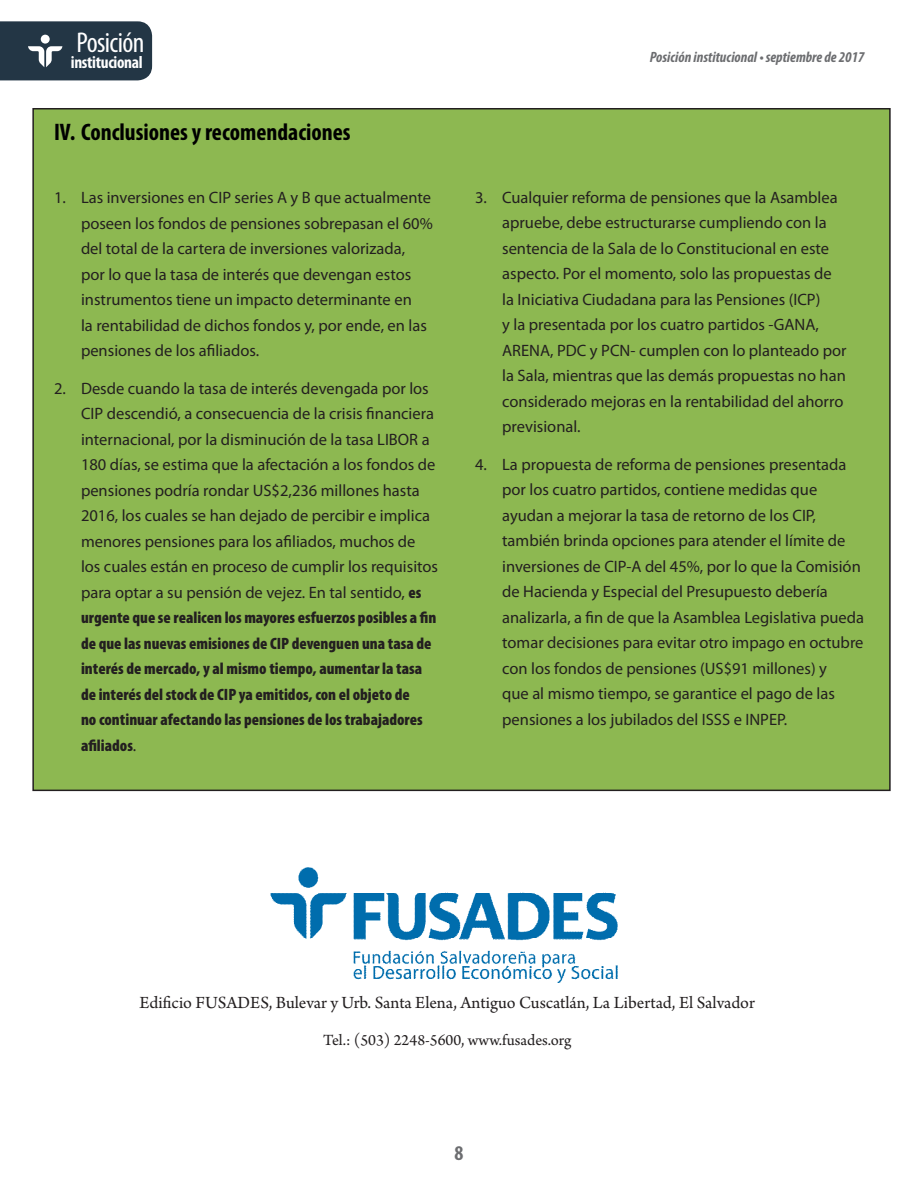
<style>
.page{position:relative;width:918px;height:1188px;background:#fff}
.page>*{position:absolute;margin:0;border:0;box-sizing:border-box;transform-origin:0 0}
.t1{font:condensed 28.8px "Myriad Pro";letter-spacing:-.02em;color:#fff}
.subtitulo{font:700 condensed 24px "Myriad Pro";color:#000}
.t2{font:700 condensed 21px "Myriad Pro";color:#6c6d70}
.t3{font:18px "Arno Pro";color:#231f20}
.t4{font:700 condensed 17.25px "Myriad Pro";letter-spacing:-.02em;color:#fff}
.t5{font:16.5px/25.5px "Myriad Pro";color:#231f20}
.t6{font:16.5px "Arno Pro";color:#231f20}
.t7{font:italic 700 condensed 15px "Myriad Pro";color:#6c6d70}
.s1{font-weight:900;font-stretch:condensed}
</style>
<div class="page">
<svg style="left:0;top:21px;width:152px;height:59px;background:#2e404e"></svg>
<div style="left:33px;top:109px;width:857px;height:681px;background:#8db851"></div>
<img style="left:270px;top:867px;width:348px;height:116px">
<h1 class="t1" style="left:77px;top:25px;width:70px">Posición</h1>
<p class="t4" style="left:71px;top:52px;width:73px">institucional</p>
<p class="t7" style="left:650px;top:48px;width:216px">Posición institucional • septiembre de 2017</p>
<p class="subtitulo" style="left:54px;top:117px;width:298px">IV. Conclusiones y recomendaciones</p>
<p class="t5" style="left:81px;top:185px;width:353px;text-indent:-27px">1. Las inversiones en CIP series A y B que actualmente poseen los fondos de pensiones sobrepasan el 60% del total de la cartera de inversiones valorizada, por lo que la tasa de interés que devengan estos instrumentos tiene un impacto determinante en<br>la rentabilidad de dichos fondos y, por ende, en las pensiones de los afiliados.</p>
<p class="t5" style="left:81px;top:375px;width:359px;text-indent:-27px">2. Desde cuando la tasa de interés devengada por los CIP descendió, a consecuencia de la crisis financiera internacional, por la disminución de la tasa LIBOR a 180 días, se estima que la afectación a los fondos de pensiones podría rondar US$2,236 millones hasta 2016, los cuales se han dejado de percibir e implica menores pensiones para los afiliados, muchos de los cuales están en proceso de cumplir los requisitos para optar a su pensión de vejez. En tal sentido, <span class="s1">es urgente que se realicen los mayores esfuerzos posibles a fin de que las nuevas emisiones de CIP devenguen una tasa de interés de mercado, y al mismo tiempo, aumentar la tasa de interés del stock de CIP ya emitidos, con el objeto de<br>no continuar afectando las pensiones de los trabajadores afiliados</span>.</p>
<p class="t5" style="left:502px;top:184px;width:346px;text-indent:-27px">3. Cualquier reforma de pensiones que la Asamblea apruebe, debe estructurarse cumpliendo con la sentencia de la Sala de lo Constitucional en este aspecto. Por el momento, solo las propuestas de la Iniciativa Ciudadana para las Pensiones (ICP)<br>y la presentada por los cuatro partidos -GANA, ARENA, PDC y PCN- cumplen con lo planteado por la Sala, mientras que las demás propuestas no han considerado mejoras en la rentabilidad del ahorro previsional.</p>
<p class="t5" style="left:502px;top:451px;width:363px;text-indent:-27px">4. La propuesta de reforma de pensiones presentada por los cuatro partidos, contiene medidas que ayudan a mejorar la tasa de retorno de los CIP, también brinda opciones para atender el límite de inversiones de CIP-A del 45%, por lo que la Comisión de Hacienda y Especial del Presupuesto debería analizarla, a fin de que la Asamblea Legislativa pueda tomar decisiones para evitar otro impago en octubre con los fondos de pensiones (US$91 millones) y<br>que al mismo tiempo, se garantice el pago de las pensiones a los jubilados del ISSS e INPEP.</p>
<p class="t3" style="left:140px;top:992px;width:617px">Edificio FUSADES, Bulevar y Urb. Santa Elena, Antiguo Cuscatlán, La Libertad, El Salvador</p>
<p class="t6" style="left:323px;top:1031px;width:250px">Tel.: (503) 2248-5600, www.fusades.org</p>
<p class="t2" style="left:455px;top:1140px;width:10px">8</p>
</div>
